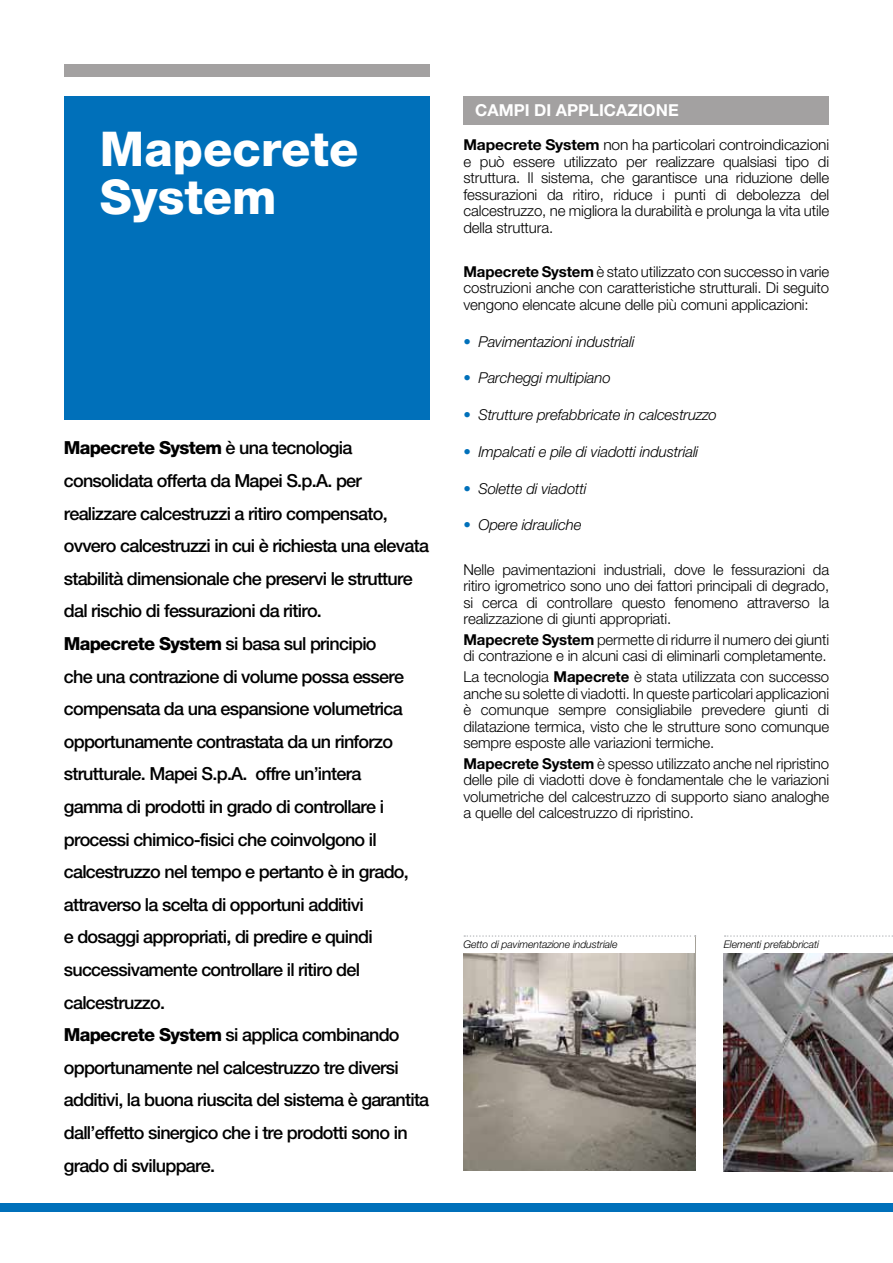
<style>
.page{position:relative;width:893px;height:1263px;background:#fff}
.page>*{position:absolute;margin:0;border:0;box-sizing:border-box;transform-origin:0 0}
.t1{font:800 48px/48px "Helvetica Neue LTW1 G";color:#fff}
.t2{font:500 18px/32.5px "Helvetica Neue LTW1 G";letter-spacing:-.04em;color:#000}
.t3{font:700 16.5px "Helvetica Neue LTW1 G";color:#fff}
.t4{font:300 15px/16.5px "Helvetica Neue LTW1 G";letter-spacing:-.01em;color:#000;text-align:justify}
.t5{font:300 15px/16.5px "Helvetica Neue LTW1 G";letter-spacing:-.01em;color:#000;text-align:justify;scale:1.04 1}
.t6{font:italic 300 15px "Helvetica Neue LTW1 G";letter-spacing:-.01em;color:#000}
.t7{font:italic 300 10.5px "Helvetica Neue LTW1 G";letter-spacing:-.01em;color:#000}
.s1{font-weight:800}
.s2{font-weight:700}
.s3{color:#0070ba}
</style>
<div class="page">
<div style="left:64px;top:96px;width:365px;height:324px;background:#0070ba"></div>
<div style="left:64px;top:64px;width:365px;height:13px;background:#a3a1a1"></div>
<div style="left:463px;top:96px;width:366px;height:28px;background:#a3a1a1"></div>
<div style="left:0;top:1204px;width:893px;height:8px;background:#0070ba"></div>
<img style="left:724px;top:953px;width:169px;height:218px">
<svg style="left:725px;top:935px;width:168px;height:2px"></svg>
<img style="left:463px;top:953px;width:232px;height:217px">
<svg style="left:464px;top:935px;width:232px;height:2px"></svg>
<h1 class="t1" style="left:100px;top:125px;width:260px">Mapecrete<br>System</h1>
<p class="t2" style="left:64px;top:432px;width:367px"><span class="s1">Mapecrete System</span> è una tecnologia consolidata offerta da Mapei S.p.A. per realizzare calcestruzzi a ritiro compensato, ovvero calcestruzzi in cui è richiesta una elevata stabilità dimensionale che preservi le strutture dal rischio di fessurazioni da ritiro.<br><span class="s1">Mapecrete System</span> si basa sul principio<br>che una contrazione di volume possa essere compensata da una espansione volumetrica opportunamente contrastata da un rinforzo strutturale. Mapei S.p.A. offre un’intera<br>gamma di prodotti in grado di controllare i processi chimico-fisici che coinvolgono il calcestruzzo nel tempo e pertanto è in grado, attraverso la scelta di opportuni additivi<br>e dosaggi appropriati, di predire e quindi successivamente controllare il ritiro del calcestruzzo.<br><span class="s1">Mapecrete System</span> si applica combinando opportunamente nel calcestruzzo tre diversi additivi, la buona riuscita del sistema è garantita dall’effetto sinergico che i tre prodotti sono in grado di sviluppare.</p>
<p class="t3" style="left:475px;top:100px;width:93px">CAMPI DI APP</p>
<p class="t3" style="left:589px;top:100px;width:89px">LICAZIONE</p>
<p class="t5" style="left:463px;top:136px;width:353px"><span class="s2">Mapecrete System</span> non ha particolari controindicazioni e può essere utilizzato per realizzare qualsiasi tipo di struttura. Il sistema, che garantisce una riduzione delle fessurazioni da ritiro, riduce i punti di debolezza del calcestruzzo, ne migliora la durabilità e prolunga la vita utile della struttura.</p>
<p class="t4" style="left:463px;top:263px;width:367px"><span class="s2">Mapecrete System</span> è stato utilizzato con successo in varie costruzioni anche con caratteristiche strutturali. Di seguito vengono elencate alcune delle più comuni applicazioni:</p>
<p class="t6" style="left:463px;top:332px;width:173px"><span class="s3">•</span> Pavimentazioni industriali</p>
<p class="t6" style="left:463px;top:369px;width:149px"><span class="s3">•</span> Parcheggi multipiano</p>
<p class="t6" style="left:463px;top:406px;width:255px"><span class="s3">•</span> Strutture prefabbricate in calcestruzzo</p>
<p class="t6" style="left:463px;top:442px;width:236px"><span class="s3">•</span> Impalcati e pile di viadotti industriali</p>
<p class="t6" style="left:463px;top:479px;width:125px"><span class="s3">•</span> Solette di viadotti</p>
<p class="t6" style="left:463px;top:516px;width:119px"><span class="s3">•</span> Opere idrauliche</p>
<p class="t4" style="left:463px;top:561px;width:367px">Nelle pavimentazioni industriali, dove le fessurazioni da ritiro igrometrico sono uno dei fattori principali di degrado, si cerca di controllare questo fenomeno attraverso la realizzazione di giunti appropriati.</p>
<p class="t4" style="left:463px;top:631px;width:367px"><span class="s2">Mapecrete System</span> permette di ridurre il numero dei giunti di contrazione e in alcuni casi di eliminarli completamente.</p>
<p class="t4" style="left:463px;top:668px;width:367px">La tecnologia <span class="s2">Mapecrete</span> è stata utilizzata con successo anche su solette di viadotti. In queste particolari applicazioni è comunque sempre consigliabile prevedere giunti di dilatazione termica, visto che le strutture sono comunque sempre esposte alle variazioni termiche.</p>
<p class="t4" style="left:463px;top:755px;width:367px"><span class="s2">Mapecrete System</span> è spesso utilizzato anche nel ripristino delle pile di viadotti dove è fondamentale che le variazioni volumetriche del calcestruzzo di supporto siano analoghe a quelle del calcestruzzo di ripristino.</p>
<p class="t7" style="left:463px;top:937px;width:155px">Getto di pavimentazione industriale</p>
<p class="t7" style="left:724px;top:937px;width:97px">Elementi prefabbricati</p>
</div>
